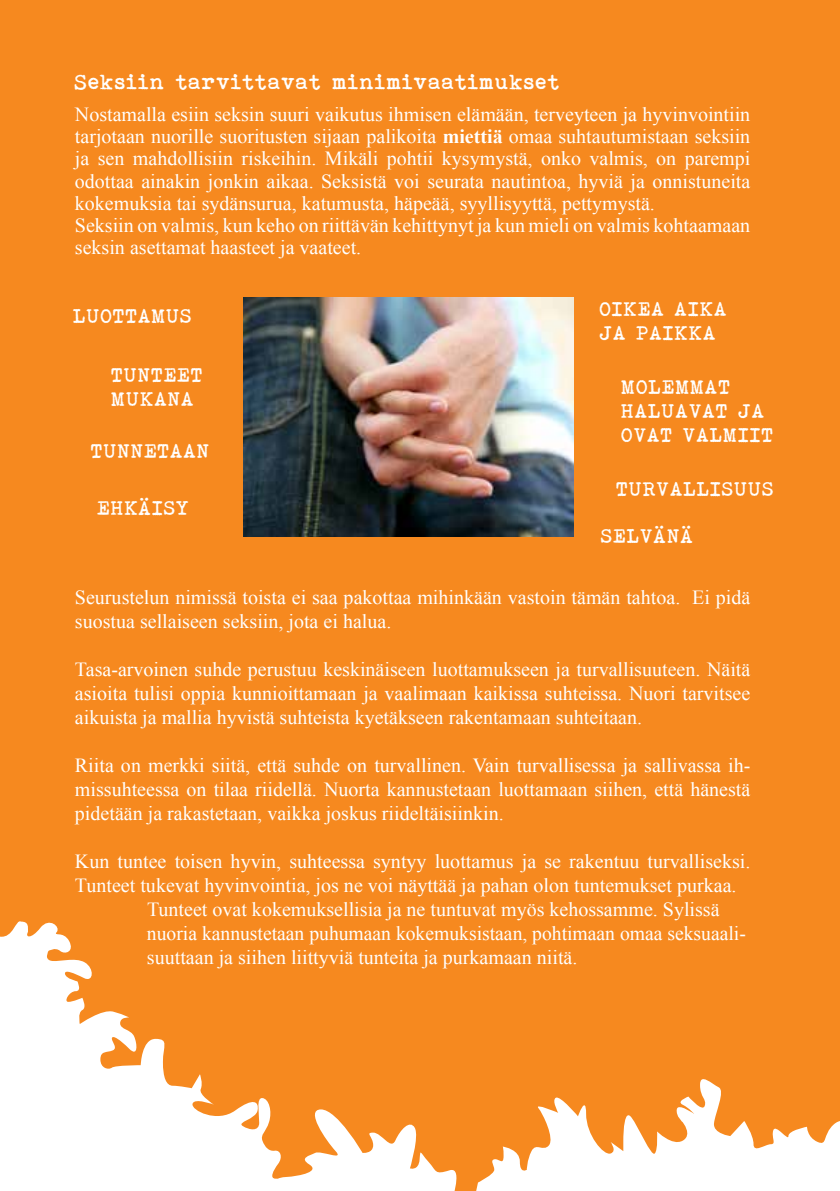
<style>
.page{position:relative;width:840px;height:1191px;background:#fff}
.page>*{position:absolute;margin:0;border:0;box-sizing:border-box;transform-origin:0 0}
.t1{font:22px "Bohemian typewriter";color:#fff}
.t2{font:20px/22px "Times New Roman";color:#fff}
.t3{font:20px/24px "Bohemian typewriter";color:#fff}
.s1{font-weight:700}
</style>
<div class="page">
<div style="left:0;top:0;width:839px;height:1191px;background:#f6891f"></div>
<svg style="left:0;top:921px;width:839px;height:270px"></svg>
<img style="left:243px;top:298px;width:330px;height:239px">
<p class="t1" style="left:75px;top:70px;width:487px">Seksiin tarvittavat minimivaatimukset</p>
<p class="t2" style="left:75px;top:103px;width:676px">Nostamalla esiin seksin suuri vaikutus ihmisen elämään, terveyteen ja hyvinvointiin tarjotaan nuorille suoritusten sijaan palikoita <span class="s1">miettiä</span> omaa suhtautumistaan seksiin ja sen mahdollisiin riskeihin. Mikäli pohtii kysymystä, onko valmis, on parempi odottaa ainakin jonkin aikaa. Seksistä voi seurata nautintoa, hyviä ja onnistuneita kokemuksia tai sydänsurua, katumusta, häpeää, syyllisyyttä, pettymystä.<br>Seksiin on valmis, kun keho on riittävän kehittynyt ja kun mieli on valmis kohtaamaan seksin asettamat haasteet ja vaateet.</p>
<p class="t3" style="left:73px;top:303px;width:121px">LUOTTAMUS</p>
<p class="t3" style="left:599px;top:296px;width:129px">OIKEA AIKA<br>JA PAIKKA</p>
<p class="t3" style="left:621px;top:374px;width:154px">MOLEMMAT<br>HALUAVAT JA<br>OVAT VALMIIT</p>
<p class="t3" style="left:112px;top:362px;width:93px">TUNTEET<br>MUKANA</p>
<p class="t3" style="left:91px;top:438px;width:121px">TUNNETAAN</p>
<p class="t3" style="left:98px;top:495px;width:94px">EHKÄISY</p>
<p class="t3" style="left:616px;top:476px;width:160px">TURVALLISUUS</p>
<p class="t3" style="left:601px;top:523px;width:94px">SELVÄNÄ</p>
<p class="t2" style="left:75px;top:584px;width:676px;line-height:24px">Seurustelun nimissä toista ei saa pakottaa mihinkään vastoin tämän tahtoa. Ei pidä suostua sellaiseen seksiin, jota ei halua.</p>
<p class="t2" style="left:75px;top:656px;width:676px;line-height:24px;text-align:justify">Tasa-arvoinen suhde perustuu keskinäiseen luottamukseen ja turvallisuuteen. Näitä asioita tulisi oppia kunnioittamaan ja vaalimaan kaikissa suhteissa. Nuori tarvitsee aikuista ja mallia hyvistä suhteista kyetäkseen rakentamaan suhteitaan.</p>
<p class="t2" style="left:75px;top:752px;width:676px;line-height:24px;text-align:justify">Riita on merkki siitä, että suhde on turvallinen. Vain turvallisessa ja sallivassa ih&shy;missuhteessa on tilaa riidellä. Nuorta kannustetaan luottamaan siihen, että hänestä pidetään ja rakastetaan, vaikka joskus riideltäisiinkin.</p>
<p class="t2" style="left:75px;top:849px;width:676px">Kun tuntee toisen hyvin, suhteessa syntyy luottamus ja se rakentuu turvalliseksi.</p>
<p class="t2" style="left:75px;top:873px;width:662px">Tunteet tukevat hyvinvointia, jos ne voi näyttää ja pahan olon tuntemukset purkaa.</p>
<p class="t2" style="left:147px;top:897px;width:573px">Tunteet ovat kokemuksellisia ja ne tuntuvat myös kehossamme. Sylissä</p>
<p class="t2" style="left:147px;top:921px;width:600px">nuoria kannustetaan puhumaan kokemuksistaan, pohtimaan omaa seksuaali-</p>
<p class="t2" style="left:147px;top:945px;width:431px">suuttaan ja siihen liittyviä tunteita ja purkamaan niitä.</p>
</div>
